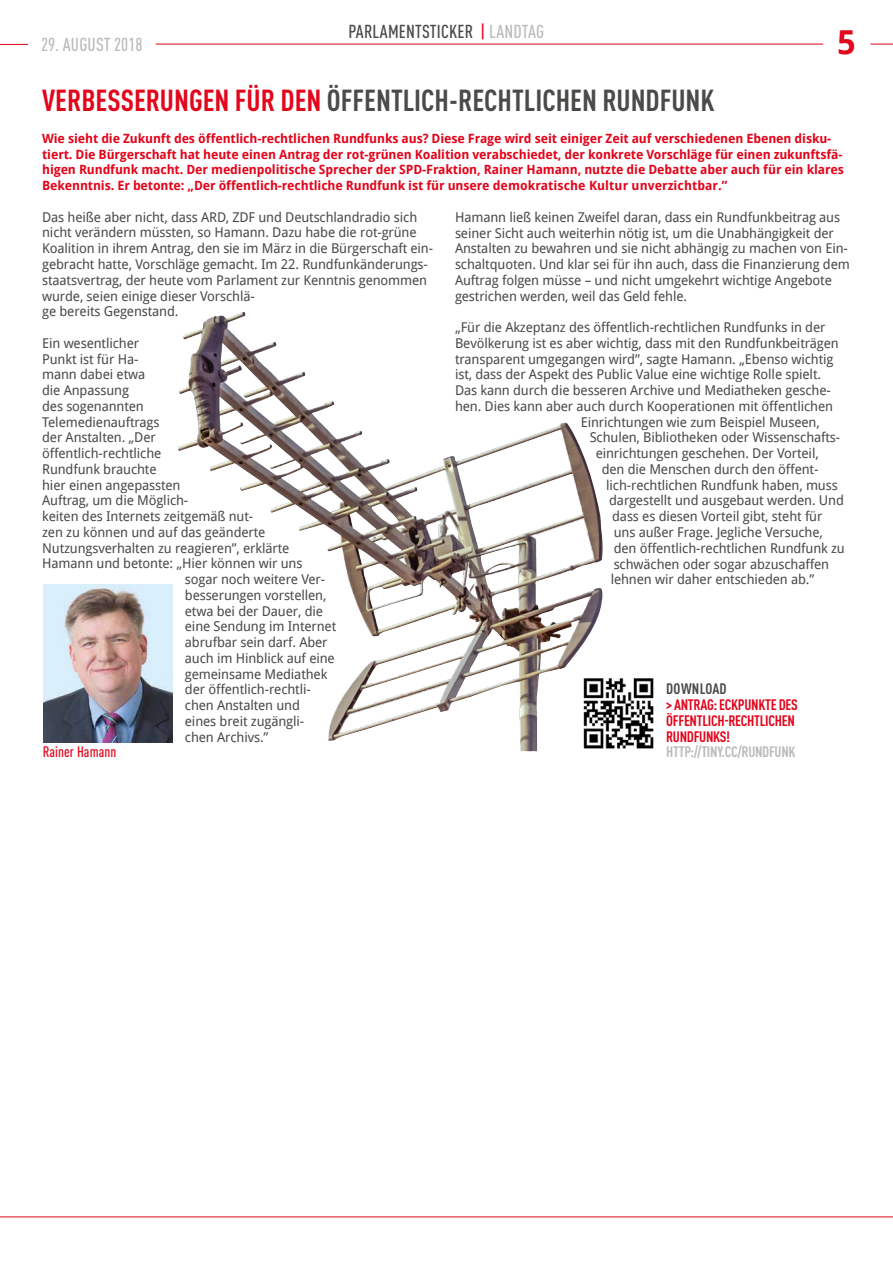
<style>
.page{position:relative;width:893px;height:1263px;background:#fff}
.page>*{position:absolute;margin:0;border:0;box-sizing:border-box;transform-origin:0 0}
.t1{font:700 33px "Droid Sans Pro";color:#e3051b}
.t2{font:700 condensed 30px "DINOT";color:#4a4a49}
.t3{font:500 condensed 18.6px "DINOT";letter-spacing:.01em;color:#4a4a49}
.t4{font:500 condensed 18.6px "DINOT";letter-spacing:.005em;color:#bcbcbc}
.t5{font:700 condensed 15px/15.8px "DINOT";letter-spacing:-.02em;color:#e3051b}
.t6{font:700 condensed 15px "DINOT";letter-spacing:-.02em;color:#bcbcbc}
.t7{font:500 condensed 15px "DINOT";letter-spacing:.005em;color:#e3051b}
.t8{font:700 condensed 15px "DINOT";letter-spacing:.015em;color:#4a4a49}
.t9{font:13.5px/15.8px "Droid Sans Pro";letter-spacing:-.01em;color:#4a4a49}
.t10{font:700 12.75px/15.8px "Droid Sans Pro";letter-spacing:-.01em;color:#e3051b}
.s1{color:#e3051b}
.s2{color:#bcbcbc}
</style>
<div class="page">
<hr style="left:0;top:1216px;width:893px;height:1px;background:#e3051b">
<hr style="left:156px;top:44px;width:667px;height:1px;background:#e3051b">
<svg style="left:0;top:44px;width:28px;height:1px"></svg>
<svg style="left:870px;top:44px;width:23px;height:1px"></svg>
<img style="left:178px;top:313px;width:425px;height:438px">
<img style="left:43px;top:585px;width:129px;height:157px">
<img style="left:578px;top:672px;width:76px;height:79px">
<h3 class="t3" style="left:349px;top:20px;width:197px">PARLAMENTSTICKER <span class="s1">|</span> <span class="s2">LANDTAG</span></h3>
<h3 class="t4" style="left:41px;top:34px;width:103px">29. AUGUST 2018</h3>
<h1 class="t1" style="left:837px;top:19px;width:20px">5</h1>
<h2 class="t2" style="left:42px;top:83px;width:674px"><span class="s1">VERBESSERUNGEN FÜR DEN</span> ÖFFENTLICH-RECHTLICHEN RUNDFUNK</h2>
<p class="t10" style="left:42px;top:130px;width:803px">Wie sieht die Zukunft des öffentlich-rechtlichen Rundfunks aus? Diese Frage wird seit einiger Zeit auf verschiedenen Ebenen disku&shy;tiert. Die Bürgerschaft hat heute einen Antrag der rot-grünen Koalition verabschiedet, der konkrete Vorschläge für einen zukunftsfä&shy;higen Rundfunk macht. Der medienpolitische Sprecher der SPD-Fraktion, Rainer Hamann, nutzte die Debatte aber auch für ein klares Bekenntnis. Er betonte: „Der öffentlich-rechtliche Rundfunk ist für unsere demokratische Kultur unverzichtbar.”</p>
<p class="t9" style="left:42px;top:209px;width:392px">Das heiße aber nicht, dass ARD, ZDF und Deutschlandradio sich nicht verändern müssten, so Hamann. Dazu habe die rot-grüne Koalition in ihrem Antrag, den sie im März in die Bürgerschaft ein&shy;gebracht hatte, Vorschläge gemacht. Im 22. Rundfunkänderungs&shy;staatsvertrag, der heute vom Parlament zur Kenntnis genommen wurde, seien einige dieser Vorschlä-<br>ge bereits Gegenstand.</p>
<p class="t9" style="left:42px;top:335px;width:98px">Ein wesentlicher</p>
<p class="t9" style="left:42px;top:350px;width:98px">Punkt ist für Ha-</p>
<p class="t9" style="left:42px;top:366px;width:105px">mann dabei etwa</p>
<p class="t9" style="left:42px;top:382px;width:88px">die Anpassung</p>
<p class="t9" style="left:42px;top:398px;width:103px">des sogenannten</p>
<p class="t9" style="left:42px;top:413px;width:119px">Telemedienauftrags</p>
<p class="t9" style="left:42px;top:429px;width:115px">der Anstalten. „Der</p>
<p class="t9" style="left:42px;top:445px;width:121px">öffentlich-rechtliche</p>
<p class="t9" style="left:42px;top:461px;width:116px">Rundfunk brauchte</p>
<p class="t9" style="left:42px;top:476px;width:140px">hier einen angepassten</p>
<p class="t9" style="left:42px;top:492px;width:148px">Auftrag, um die Möglich-</p>
<p class="t9" style="left:42px;top:508px;width:213px">keiten des Internets zeitgemäß nut-</p>
<p class="t9" style="left:42px;top:524px;width:225px">zen zu können und auf das geänderte</p>
<p class="t9" style="left:42px;top:539px;width:249px">Nutzungsverhalten zu reagieren”, erklärte</p>
<p class="t9" style="left:42px;top:555px;width:262px">Hamann und betonte: „Hier können wir uns</p>
<p class="t9" style="left:185px;top:571px;width:142px">sogar noch weitere Ver-</p>
<p class="t9" style="left:185px;top:587px;width:143px">besserungen vorstellen,</p>
<p class="t9" style="left:185px;top:602px;width:140px">etwa bei der Dauer, die</p>
<p class="t9" style="left:185px;top:618px;width:153px">eine Sendung im Internet</p>
<p class="t9" style="left:185px;top:634px;width:144px">abrufbar sein darf. Aber</p>
<p class="t9" style="left:185px;top:650px;width:151px">auch im Hinblick auf eine</p>
<p class="t9" style="left:185px;top:665px;width:144px">gemeinsame Mediathek</p>
<p class="t9" style="left:185px;top:681px;width:127px">der öffentlich-rechtli-</p>
<p class="t9" style="left:185px;top:697px;width:117px">chen Anstalten und</p>
<p class="t9" style="left:185px;top:713px;width:121px">eines breit zugängli-</p>
<p class="t9" style="left:185px;top:728px;width:85px">chen Archivs.”</p>
<p class="t9" style="left:455px;top:209px;width:396px">Hamann ließ keinen Zweifel daran, dass ein Rundfunkbeitrag aus seiner Sicht auch weiterhin nötig ist, um die Unabhängigkeit der Anstalten zu bewahren und sie nicht abhängig zu machen von Ein&shy;schaltquoten. Und klar sei für ihn auch, dass die Finanzierung dem Auftrag folgen müsse – und nicht umgekehrt wichtige Angebote gestrichen werden, weil das Geld fehle.</p>
<p class="t9" style="left:455px;top:319px;width:372px">„Für die Akzeptanz des öffentlich-rechtlichen Rundfunks in der</p>
<p class="t9" style="left:455px;top:335px;width:385px">Bevölkerung ist es aber wichtig, dass mit den Rundfunkbeiträgen</p>
<p class="t9" style="left:455px;top:351px;width:380px">transparent umgegangen wird”, sagte Hamann. „Ebenso wichtig</p>
<p class="t9" style="left:455px;top:366px;width:368px">ist, dass der Aspekt des Public Value eine wichtige Rolle spielt.</p>
<p class="t9" style="left:455px;top:382px;width:377px">Das kann durch die besseren Archive und Mediatheken gesche-</p>
<p class="t9" style="left:455px;top:398px;width:380px">hen. Dies kann aber auch durch Kooperationen mit öffentlichen</p>
<p class="t9" style="left:581px;top:414px;width:241px">Einrichtungen wie zum Beispiel Museen,</p>
<p class="t9" style="left:590px;top:429px;width:252px">Schulen, Bibliotheken oder Wissenschafts-</p>
<p class="t9" style="left:596px;top:445px;width:224px">einrichtungen geschehen. Der Vorteil,</p>
<p class="t9" style="left:602px;top:461px;width:218px">den die Menschen durch den öffent-</p>
<p class="t9" style="left:606px;top:477px;width:233px">lich-rechtlichen Rundfunk haben, muss</p>
<p class="t9" style="left:609px;top:492px;width:236px">dargestellt und ausgebaut werden. Und</p>
<p class="t9" style="left:612px;top:508px;width:212px">dass es diesen Vorteil gibt, steht für</p>
<p class="t9" style="left:614px;top:524px;width:211px">uns außer Frage. Jegliche Versuche,</p>
<p class="t9" style="left:614px;top:540px;width:233px">den öffentlich-rechtlichen Rundfunk zu</p>
<p class="t9" style="left:614px;top:555px;width:217px">schwächen oder sogar abzuschaffen</p>
<p class="t9" style="left:611px;top:571px;width:205px">lehnen wir daher entschieden ab.”</p>
<p class="t8" style="left:666px;top:680px;width:62px">DOWNLOAD</p>
<p class="t5" style="left:666px;top:697px;width:133px">&gt; ANTRAG: ECKPUNKTE DES<br>ÖFFENTLICH-RECHTLICHEN<br>RUNDFUNKS!</p>
<p class="t6" style="left:666px;top:743px;width:131px">HTTP://TINY.CC/RUNDFUNK</p>
<p class="t7" style="left:43px;top:743px;width:75px">Rainer Hamann</p>
</div>
